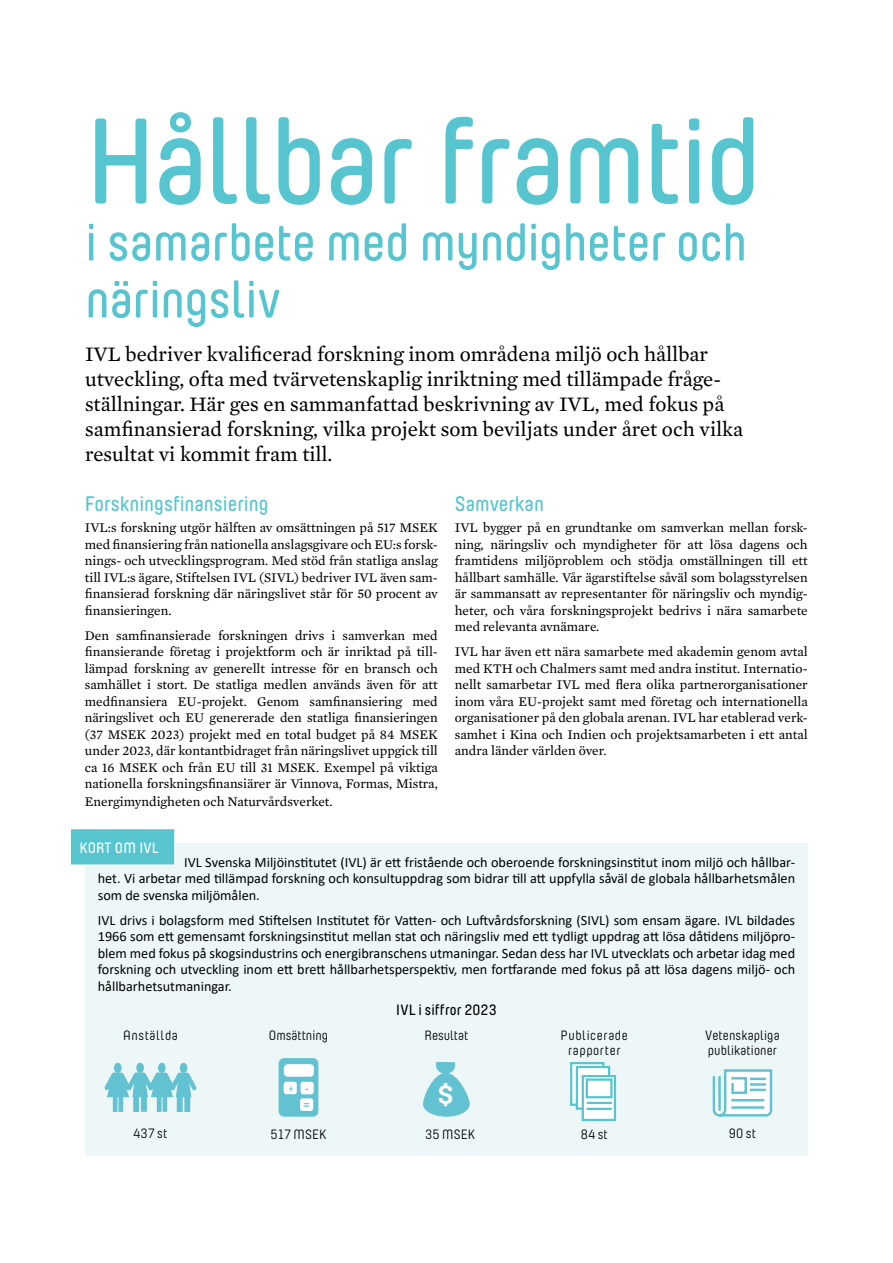
<style>
.page{position:relative;width:893px;height:1263px;background:#fff}
.page>*{position:absolute;margin:0;border:0;box-sizing:border-box;transform-origin:0 0}
.t1{font:600 121.5px "Yummo";letter-spacing:-.02em;color:#56c5d0}
.t2{font:600 52.5px/57px "Yummo";letter-spacing:-.01em;color:#56c5d0}
.t3{font:700 29.7px "Yummo";color:#fff;scale:1.12 1}
.t4{font:21px/25.2px "Mercury Text G2";color:#000}
.t5{font:600 21px "Yummo";color:#56c5d0}
.t6{font:600 15px "Yummo";letter-spacing:.015em;color:#000}
.t7{font:600 15px "Yummo";letter-spacing:.01em;color:#fff}
.t8{font:14.25px/16.5px "Calibri";color:#000;text-align:justify}
.t9{font:13.5px/16.5px "Mercury Text G2";color:#000;text-align:justify}
.t10{font:13.5px/15px "Yummo";letter-spacing:.01em;color:#000}
.t11{font:13.5px/15px "Yummo";letter-spacing:.045em;color:#000;text-align:center}
.t12{font:700 11.7px/16.2px "Yummo";color:#63c2d1;text-align:right;scale:.63 1}
</style>
<div class="page">
<div style="left:85px;top:843px;width:723px;height:313px;background:#edf7f8"></div>
<svg style="left:570px;top:1062px;width:34px;height:44px"></svg>
<div style="left:576px;top:1066px;width:34px;height:44px;background:#fff;border:2px solid #56c5d0"></div>
<svg style="left:582px;top:1075px;width:34px;height:46px"></svg>
<div style="left:586px;top:1078px;width:27px;height:20px;background:#fff;border:2px solid #56c5d0"></div>
<hr style="left:587px;top:1108px;width:25px;height:2px;background:#56c5d0">
<hr style="left:587px;top:1102px;width:25px;height:2px;background:#56c5d0">
<div style="left:70px;top:828px;width:105px;height:37px;background:#56c5d0"></div>
<div style="left:69px;top:828px;width:107px;height:38px;border:2px solid #fff"></div>
<hr style="left:113px;top:1093px;width:4px;height:19px;background:#63c2d1">
<svg style="left:118px;top:1098px;width:5px;height:14px"></svg>
<div style="left:115px;top:1063px;width:6px;height:9px;background:#63c2d1;border-radius:50%"></div>
<div style="left:114px;top:1063px;width:8px;height:10px;border:1px solid #63c2d1;border-radius:50%"></div>
<svg style="left:133px;top:1098px;width:6px;height:14px"></svg>
<svg style="left:141px;top:1098px;width:6px;height:14px"></svg>
<div style="left:137px;top:1063px;width:6px;height:9px;background:#63c2d1;border-radius:50%"></div>
<div style="left:136px;top:1063px;width:8px;height:10px;border:1px solid #63c2d1;border-radius:50%"></div>
<svg style="left:157px;top:1098px;width:5px;height:14px"></svg>
<hr style="left:163px;top:1092px;width:4px;height:20px;background:#63c2d1">
<div style="left:159px;top:1063px;width:6px;height:9px;background:#63c2d1;border-radius:50%"></div>
<div style="left:158px;top:1063px;width:8px;height:10px;border:1px solid #63c2d1;border-radius:50%"></div>
<svg style="left:177px;top:1098px;width:6px;height:14px"></svg>
<svg style="left:184px;top:1098px;width:6px;height:14px"></svg>
<div style="left:180px;top:1063px;width:7px;height:9px;background:#63c2d1;border-radius:50%"></div>
<div style="left:180px;top:1063px;width:7px;height:10px;border:1px solid #63c2d1;border-radius:50%"></div>
<svg style="left:104px;top:1072px;width:93px;height:26px"></svg>
<div style="left:279px;top:1059px;width:39px;height:57px;background:#63c2d1;border-radius:5px"></div>
<div style="left:279px;top:1058px;width:39px;height:58px;border:1px solid #63c2d1;border-radius:5px"></div>
<div style="left:284px;top:1082px;width:13px;height:12px;background:#fff;border-radius:3px"></div>
<div style="left:301px;top:1082px;width:13px;height:12px;background:#fff;border-radius:3px"></div>
<div style="left:300px;top:1098px;width:13px;height:13px;background:#fff;border-radius:3px"></div>
<div style="left:284px;top:1064px;width:30px;height:13px;background:#fff;border-radius:4px"></div>
<svg style="left:423px;top:1062px;width:47px;height:55px"></svg>
<svg style="left:712px;top:1069px;width:61px;height:48px;background:#c3e7ed"></svg>
<h1 class="t1" style="left:85px;top:64px;width:678px">Hållbar framtid</h1>
<h2 class="t2" style="left:85px;top:208px;width:664px">i samarbete med myndigheter och näringsliv</h2>
<p class="t4" style="left:85px;top:340px;width:659px">IVL bedriver kvalificerad forskning inom områdena miljö och hållbar utveckling, ofta med tvärvetenskaplig inriktning med tillämpade fråge&shy;ställningar. Här ges en sammanfattad beskrivning av IVL, med fokus på samfinansierad forskning, vilka projekt som beviljats under året och vilka resultat vi kommit fram till.</p>
<h3 class="t5" style="left:85px;top:487px;width:185px">Forskningsfinansiering</h3>
<p class="t9" style="left:85px;top:519px;width:354px">IVL:s forskning utgör hälften av omsättningen på 517 MSEK med finansiering från nationella anslagsgivare och EU:s forsk&shy;nings- och utvecklingsprogram. Med stöd från statliga anslag till IVL:s ägare, Stiftelsen IVL (SIVL) bedriver IVL även sam&shy;finansierad forskning där näringslivet står för 50 procent av finansieringen.</p>
<p class="t9" style="left:85px;top:626px;width:354px">Den samfinansierade forskningen drivs i samverkan med finansierande företag i projektform och är inriktad på til - lämpad forskning av generellt intresse för en bransch och samhället i stort. De statliga medlen används även för att medfinansiera EU-projekt. Genom samfinansiering med näringslivet och EU genererade den statliga finansieringen (37 MSEK 2023) projekt med en total budget på 84 MSEK under 2023, där kontantbidraget från näringslivet uppgick till ca 16 MSEK och från EU till 31 MSEK. Exempel på viktiga nationella forskningsfinansiärer är Vinnova, Formas, Mistra,</p>
<p class="t9" style="left:85px;top:793px;width:249px">Energimyndigheten och Naturvårdsverket.</p>
<p class="t7" style="left:80px;top:836px;width:81px">KORT OM IVL</p>
<h3 class="t5" style="left:455px;top:487px;width:91px">Samverkan</h3>
<p class="t9" style="left:455px;top:519px;width:354px">IVL bygger på en grundtanke om samverkan mellan forsk&shy;ning, näringsliv och myndigheter för att lösa dagens och framtidens miljöproblem och stödja omställningen till ett hållbart samhälle. Vår ägarstiftelse såväl som bolagsstyrelsen är sammansatt av representanter för näringsliv och myndig&shy;heter, och våra forskningsprojekt bedrivs i nära samarbete med relevanta avnämare.</p>
<p class="t9" style="left:455px;top:643px;width:354px">IVL har även ett nära samarbete med akademin genom avtal med KTH och Chalmers samt med andra institut. Internatio&shy;nellt samarbetar IVL med flera olika partnerorganisationer inom våra EU-projekt samt med företag och internationella organisationer på den globala arenan. IVL har etablerad verk&shy;samhet i Kina och Indien och projektsamarbeten i ett antal andra länder världen över.</p>
<p class="t8" style="left:98px;top:853px;width:699px;text-indent:86px">IVL Svenska Miljöinstitutet (IVL) är ett fristående och oberoende forskningsinstitut inom miljö och hållbar&shy;het. Vi arbetar med tillämpad forskning och konsultuppdrag som bidrar till att uppfylla såväl de globala hållbarhetsmålen som de svenska miljömålen.</p>
<p class="t8" style="left:98px;top:912px;width:699px">IVL drivs i bolagsform med Stiftelsen Institutet för Vatten- och Luftvårdsforskning (SIVL) som ensam ägare. IVL bildades 1966 som ett gemensamt forskningsinstitut mellan stat och näringsliv med ett tydligt uppdrag att lösa dåtidens miljöpro&shy;blem med fokus på skogsindustrins och energibranschens utmaningar. Sedan dess har IVL utvecklats och arbetar idag med forskning och utveckling inom ett brett hållbarhetsperspektiv, men fortfarande med fokus på att lösa dagens miljö- och hållbarhetsutmaningar.</p>
<p class="t11" style="left:123px;top:1027px;width:56px">Anställda</p>
<p class="t6" style="left:396px;top:997px;width:102px">IVL i siffror 2023</p>
<p class="t10" style="left:269px;top:1027px;width:61px">Omsättning</p>
<p class="t10" style="left:424px;top:1027px;width:45px">Resultat</p>
<p class="t11" style="left:561px;top:1027px;width:69px">Publicerade rapporter</p>
<p class="t10" style="left:705px;top:1027px;width:76px">Vetenskapliga publikationer</p>
<p class="t12" style="left:289px;top:1078px;width:34px">+ - =</p>
<h3 class="t3" style="left:437px;top:1067px;width:17px">$</h3>
<p class="t10" style="left:133px;top:1125px;width:36px">437 st</p>
<p class="t10" style="left:270px;top:1126px;width:58px">517 MSEK</p>
<p class="t10" style="left:425px;top:1126px;width:51px">35 MSEK</p>
<p class="t10" style="left:581px;top:1126px;width:29px">84 st</p>
<p class="t10" style="left:729px;top:1125px;width:28px">90 st</p>
</div>
